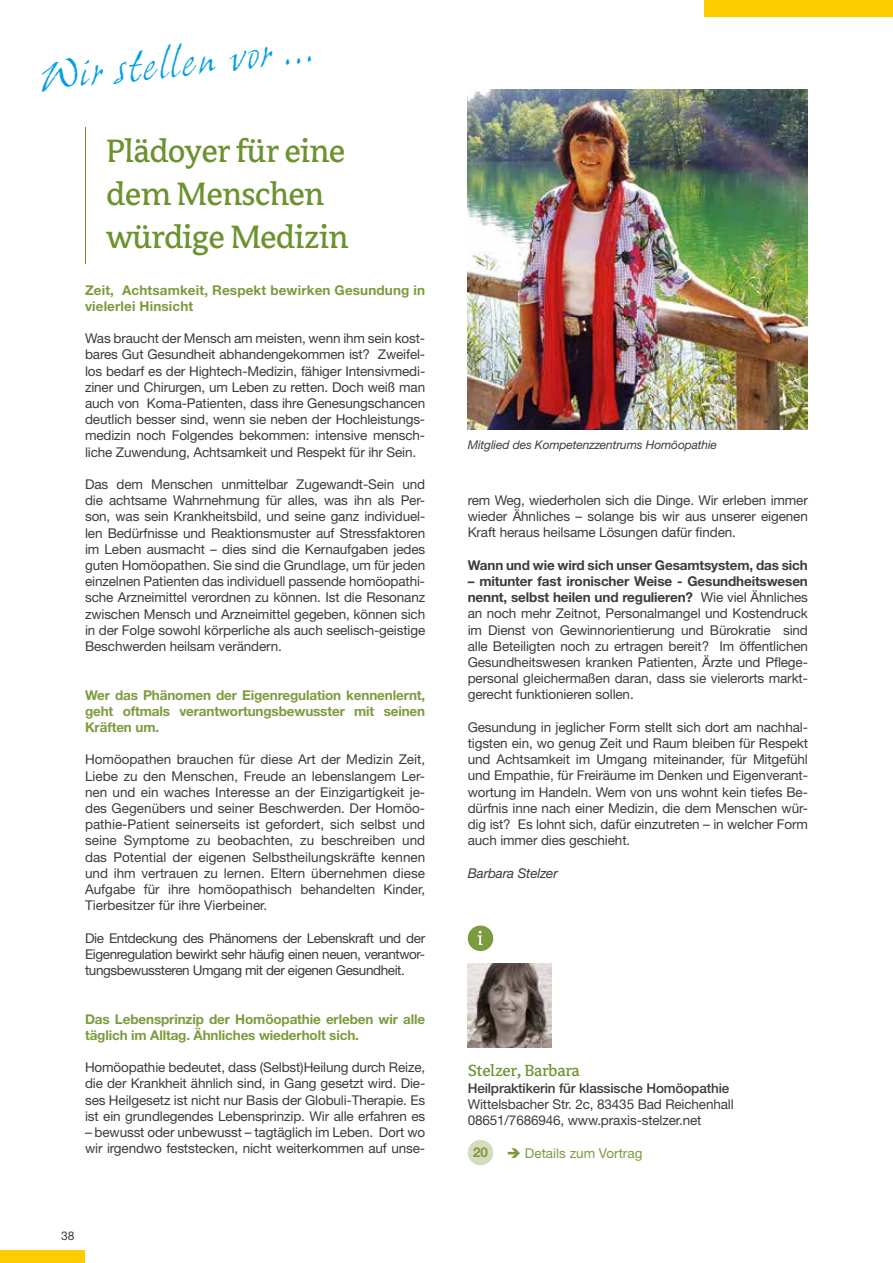
<style>
.page{position:relative;width:893px;height:1263px;background:#fff}
.page>*{position:absolute;margin:0;border:0;box-sizing:border-box;transform-origin:0 0}
.t1{font:40.5px "Grimshaw Hand ITCT";color:#009fe3}
.t2{font:36px/43.2px "Avance";letter-spacing:-.02em;color:#6b922e}
.t3{font:18px "Avance";letter-spacing:-.02em;color:#6b922e}
.t4{font:13.5px/16.2px "Helvetica Neue LT Std";letter-spacing:-.01em;color:#3c3c3b;text-align:justify}
.t5{font:700 13.5px/16.2px "Helvetica Neue LT Std";letter-spacing:-.01em;color:#7c9b3e;text-align:justify}
.t6{font:700 13.5px/16.2px "Helvetica Neue LT Std";letter-spacing:.01em;color:#7c9b3e}
.t7{font:700 13.5px "Helvetica Neue LT Std";letter-spacing:-.01em;color:#3c3c3b}
.t8{font:500 13.5px "Helvetica Neue LT Std";letter-spacing:-.01em;color:#3c3c3b}
.t9{font:13.5px "Helvetica Neue LT Std";color:#7c9b3e}
.t10{font:italic 13.5px "Helvetica Neue LT Std";letter-spacing:-.01em;color:#3c3c3b}
.t11{font:italic 12px "Helvetica Neue LT Std";letter-spacing:-.01em;color:#3c3c3b}
.t12{font:12px "Helvetica Neue LT Std";color:#3c3c3b}
.s1{font-weight:700}
</style>
<div class="page">
<div style="left:0;top:1250px;width:85px;height:13px;background:#fc0"></div>
<div style="left:704px;top:0;width:189px;height:17px;background:#fc0"></div>
<div style="left:468px;top:1140px;width:25px;height:25px;background:#d5dbbd;border-radius:50%"></div>
<div style="left:468px;top:925px;width:25px;height:26px;background:#7c9b3e;border-radius:50%"></div>
<svg style="left:477px;top:931px;width:6px;height:14px"></svg>
<img style="left:468px;top:963px;width:83px;height:84px">
<hr style="left:85px;top:128px;width:1px;height:136px;background:#6b922e">
<img style="left:468px;top:89px;width:340px;height:340px">
<h1 class="t1" style="left:38px;top:52px;width:278px;rotate:-6deg">Wir stellen vor ...</h1>
<h2 class="t2" style="left:106px;top:130px;width:244px">Plädoyer für eine dem Menschen würdige Medizin</h2>
<p class="t6" style="left:85px;top:281px;width:342px">Zeit, Achtsamkeit, Respekt bewirken Gesundung in vielerlei Hinsicht</p>
<p class="t4" style="left:85px;top:330px;width:342px">Was braucht der Mensch am meisten, wenn ihm sein kost&shy;bares Gut Gesundheit abhandengekommen ist? Zweifel&shy;los bedarf es der Hightech-Medizin, fähiger Intensivmedi&shy;ziner und Chirurgen, um Leben zu retten. Doch weiß man auch von Koma-Patienten, dass ihre Genesungschancen deutlich besser sind, wenn sie neben der Hochleistungs&shy;medizin noch Folgendes bekommen: intensive mensch&shy;liche Zuwendung, Achtsamkeit und Respekt für ihr Sein.</p>
<p class="t4" style="left:85px;top:476px;width:342px">Das dem Menschen unmittelbar Zugewandt-Sein und die achtsame Wahrnehmung für alles, was ihn als Per&shy;son, was sein Krankheitsbild, und seine ganz individuel&shy;len Bedürfnisse und Reaktionsmuster auf Stressfaktoren im Leben ausmacht – dies sind die Kernaufgaben jedes guten Homöopathen. Sie sind die Grundlage, um für jeden einzelnen Patienten das individuell passende homöopathi&shy;sche Arzneimittel verordnen zu können. Ist die Resonanz zwischen Mensch und Arzneimittel gegeben, können sich in der Folge sowohl körperliche als auch seelisch-geistige Beschwerden heilsam verändern.</p>
<p class="t5" style="left:85px;top:686px;width:342px">Wer das Phänomen der Eigenregulation kennenlernt, geht oftmals verantwortungsbewusster mit seinen Kräften um.</p>
<p class="t4" style="left:85px;top:751px;width:342px">Homöopathen brauchen für diese Art der Medizin Zeit, Liebe zu den Menschen, Freude an lebenslangem Ler&shy;nen und ein waches Interesse an der Einzigartigkeit je&shy;des Gegenübers und seiner Beschwerden. Der Homöo&shy;pathie-Patient seinerseits ist gefordert, sich selbst und seine Symptome zu beobachten, zu beschreiben und das Potential der eigenen Selbstheilungskräfte kennen und ihm vertrauen zu lernen. Eltern übernehmen diese Aufgabe für ihre homöopathisch behandelten Kinder, Tierbesitzer für ihre Vierbeiner.</p>
<p class="t4" style="left:85px;top:929px;width:342px">Die Entdeckung des Phänomens der Lebenskraft und der Eigenregulation bewirkt sehr häufig einen neuen, verantwor&shy;tungsbewussteren Umgang mit der eigenen Gesundheit.</p>
<p class="t5" style="left:85px;top:1010px;width:342px">Das Lebensprinzip der Homöopathie erleben wir alle täglich im Alltag. Ähnliches wiederholt sich.</p>
<p class="t4" style="left:85px;top:1059px;width:342px">Homöopathie bedeutet, dass (Selbst)Heilung durch Reize, die der Krankheit ähnlich sind, in Gang gesetzt wird. Die&shy;ses Heilgesetz ist nicht nur Basis der Globuli-Therapie. Es ist ein grundlegendes Lebensprinzip. Wir alle erfahren es</p>
<p class="t4" style="left:85px;top:1124px;width:342px">– bewusst oder unbewusst – tagtäglich im Leben. Dort wo wir irgendwo feststecken, nicht weiterkommen auf unse-</p>
<p class="t12" style="left:61px;top:1228px;width:15px">38</p>
<p class="t11" style="left:468px;top:437px;width:251px">Mitglied des Kompetenzzentrums Homöopathie</p>
<p class="t4" style="left:468px;top:492px;width:342px">rem Weg, wiederholen sich die Dinge. Wir erleben immer wieder Ähnliches – solange bis wir aus unserer eigenen Kraft heraus heilsame Lösungen dafür finden.</p>
<p class="t7" style="left:468px;top:557px;width:342px">Wann und wie wird sich unser Gesamtsystem, das sich</p>
<p class="t4" style="left:468px;top:573px;width:342px"><span class="s1">– mitunter fast ironischer Weise - Gesundheitswesen nennt, selbst heilen und regulieren?</span> Wie viel Ähnliches an noch mehr Zeitnot, Personalmangel und Kostendruck im Dienst von Gewinnorientierung und Bürokratie sind alle Beteiligten noch zu ertragen bereit? Im öffentlichen Gesundheitswesen kranken Patienten, Ärzte und Pflege&shy;personal gleichermaßen daran, dass sie vielerorts markt&shy;gerecht funktionieren sollen.</p>
<p class="t4" style="left:468px;top:719px;width:342px">Gesundung in jeglicher Form stellt sich dort am nachhal&shy;tigsten ein, wo genug Zeit und Raum bleiben für Respekt und Achtsamkeit im Umgang miteinander, für Mitgefühl und Empathie, für Freiräume im Denken und Eigenverant&shy;wortung im Handeln. Wem von uns wohnt kein tiefes Be&shy;dürfnis inne nach einer Medizin, die dem Menschen wür&shy;dig ist? Es lohnt sich, dafür einzutreten – in welcher Form auch immer dies geschieht.</p>
<p class="t10" style="left:468px;top:865px;width:92px">Barbara Stelzer</p>
<h3 class="t3" style="left:468px;top:1062px;width:114px">Stelzer, Barbara</h3>
<p class="t8" style="left:468px;top:1080px;width:263px">Heilpraktikerin für klassische Homöopathie</p>
<p class="t4" style="left:468px;top:1096px;width:268px">Wittelsbacher Str. 2c, 83435 Bad Reichenhall<br>08651/7686946, www.praxis-stelzer.net</p>
<p class="t5" style="left:473px;top:1144px;width:17px">20</p>
<p class="t9" style="left:507px;top:1145px;width:137px">➔ Details zum Vortrag</p>
</div>
